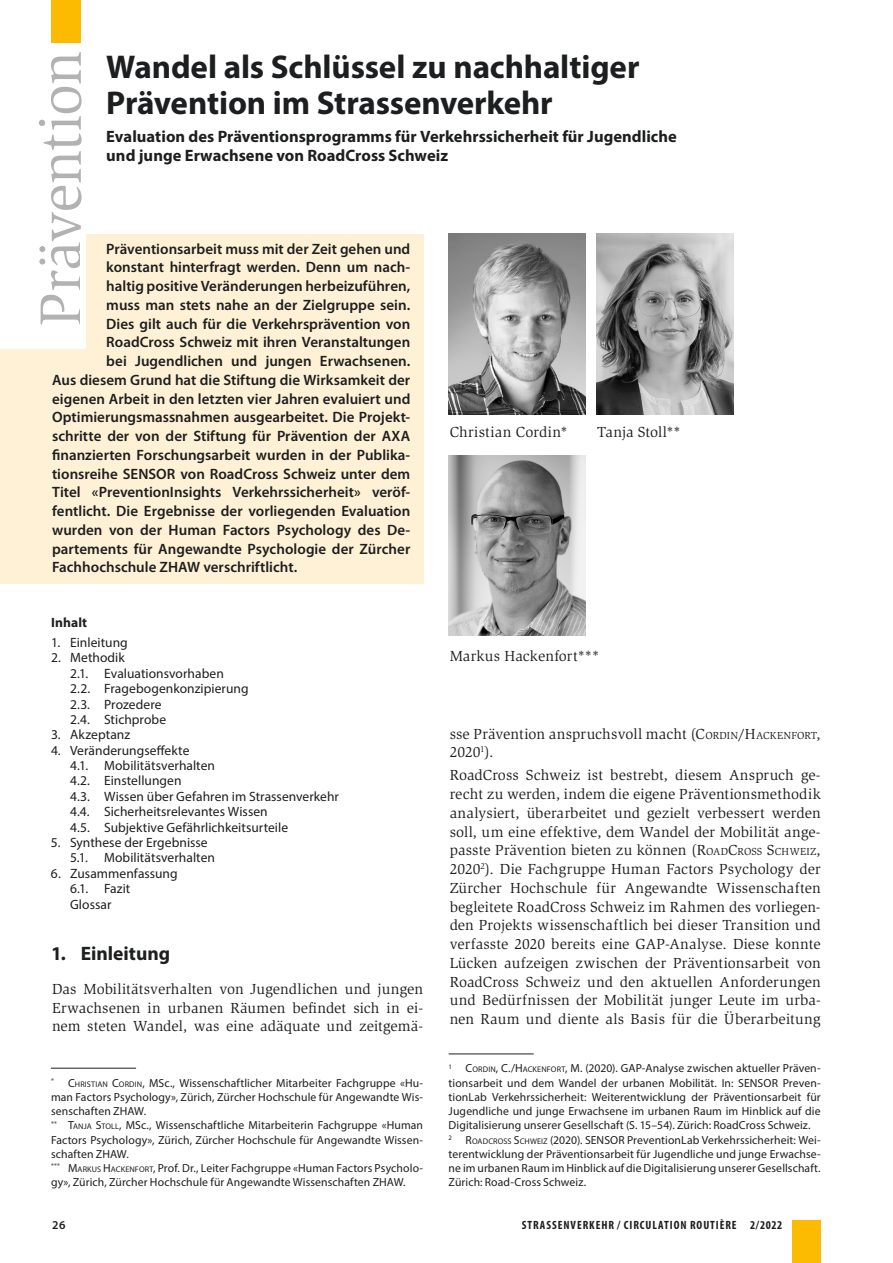
<style>
.page{position:relative;width:893px;height:1263px;background:#fff}
.page>*{position:absolute;margin:0;border:0;box-sizing:border-box;transform-origin:0 0}
.t1{font:60px "Slimbach Std";letter-spacing:-.02em;color:#b2b2b2}
.t2{font:700 33px/36px "Myriad Pro";letter-spacing:-.005em;color:#1d1e1f}
.t3{font:700 19.5px "Myriad Pro";color:#1d1e1f}
.t4{font:700 16.5px/19.5px "Myriad Pro";color:#1d1e1f}
.t5{font:15px/18.8px "Slimbach Std";letter-spacing:.01em;color:#1d1e1f;text-align:justify}
.t6{font:600 15px "Myriad Pro";color:#1d1e1f}
.t7{font:13.5px/15.5px "Myriad Pro";letter-spacing:.005em;color:#1d1e1f}
.t8{font:700 13.5px "Myriad Pro";letter-spacing:.01em;color:#1d1e1f}
.t9{font:700 condensed 12px "Myriad Pro";letter-spacing:.075em;color:#1d1e1f}
.t10{font:600 12px "Myriad Pro";color:#1d1e1f}
.t11{font:11.7px/14.2px "Myriad Pro";letter-spacing:.01em;color:#1d1e1f}
.s1{font-style:inherit}
.s2{font-size:8.25px}
.s3{font-size:10.5px}
</style>
<div class="page">
<div style="left:51px;top:0;width:30px;height:43px;background:#fcbb00"></div>
<div style="left:793px;top:1220px;width:28px;height:43px;background:#fcbb00"></div>
<img style="left:449px;top:234px;width:137px;height:181px">
<div style="left:0;top:234px;width:423px;height:349px;background:#fff1d6"></div>
<hr style="left:449px;top:1054px;width:85px;height:1px;background:#1d1e1f">
<hr style="left:51px;top:1068px;width:85px;height:1px;background:#1d1e1f">
<img style="left:596px;top:234px;width:137px;height:181px">
<img style="left:449px;top:455px;width:137px;height:181px">
<div style="left:0;top:51px;width:81px;height:298px;background:#fff"></div>
<div style="left:81px;top:231px;width:5px;height:118px;background:#fff"></div>
<h1 class="t1" style="left:26px;top:327px;width:277px;rotate:-90deg">Prävention</h1>
<h2 class="t2" style="left:106px;top:47px;width:535px">Wandel als Schlüssel zu nachhaltiger<br>Prävention im Strassenverkehr</h2>
<h3 class="t4" style="left:106px;top:126px;width:572px">Evaluation des Präventionsprogramms für Verkehrssicherheit für Jugendliche und junge Erwachsene von RoadCross Schweiz</h3>
<p class="t6" style="left:106px;top:240px;width:306px">Präventionsarbeit muss mit der Zeit gehen und</p>
<p class="t6" style="left:106px;top:259px;width:306px">konstant hinterfragt werden. Denn um nach-</p>
<p class="t6" style="left:106px;top:278px;width:306px">haltig positive Veränderungen herbeizuführen,</p>
<p class="t6" style="left:106px;top:297px;width:306px">muss man stets nahe an der Zielgruppe sein.</p>
<p class="t6" style="left:106px;top:315px;width:306px">Dies gilt auch für die Verkehrsprävention von</p>
<p class="t6" style="left:106px;top:334px;width:306px">RoadCross Schweiz mit ihren Veranstaltungen</p>
<p class="t6" style="left:106px;top:353px;width:306px">bei Jugendlichen und jungen Erwachsenen.</p>
<p class="t6" style="left:52px;top:372px;width:360px">Aus diesem Grund hat die Stiftung die Wirksamkeit der</p>
<p class="t6" style="left:52px;top:390px;width:360px">eigenen Arbeit in den letzten vier Jahren evaluiert und</p>
<p class="t6" style="left:52px;top:409px;width:360px">Optimierungsmassnahmen ausgearbeitet. Die Projekt-</p>
<p class="t6" style="left:52px;top:428px;width:360px">schritte der von der Stiftung für Prävention der AXA</p>
<p class="t6" style="left:52px;top:447px;width:360px">finanzierten Forschungsarbeit wurden in der Publika-</p>
<p class="t6" style="left:52px;top:465px;width:360px">tionsreihe SENSOR von RoadCross Schweiz unter dem</p>
<p class="t6" style="left:52px;top:484px;width:360px">Titel «PreventionInsights Verkehrssicherheit» veröf-</p>
<p class="t6" style="left:52px;top:503px;width:360px">fentlicht. Die Ergebnisse der vorliegenden Evaluation</p>
<p class="t6" style="left:52px;top:522px;width:360px">wurden von der Human Factors Psychology des De-</p>
<p class="t6" style="left:52px;top:540px;width:360px">partements für Angewandte Psychologie der Zürcher</p>
<p class="t6" style="left:52px;top:559px;width:247px">Fachhochschule ZHAW verschriftlicht.</p>
<p class="t5" style="left:450px;top:422px;width:120px">Christian Cordin*</p>
<p class="t5" style="left:597px;top:422px;width:85px">Tanja Stoll**</p>
<p class="t8" style="left:51px;top:614px;width:38px">Inhalt</p>
<p class="t7" style="left:51px;top:635px;width:78px">1. Einleitung</p>
<p class="t7" style="left:70px;top:650px;width:180px;text-indent:-19px">2. Methodik<br>2.1. Evaluationsvorhaben<br>2.2. Fragebogenkonzipierung<br>2.3. Prozedere<br>2.4. Stichprobe</p>
<p class="t7" style="left:51px;top:727px;width:81px">3. Akzeptanz</p>
<p class="t7" style="left:70px;top:742px;width:270px;text-indent:-19px">4. Veränderungseffekte<br>4.1. Mobilitätsverhalten<br>4.2. Einstellungen<br>4.3. Wissen über Gefahren im Strassenverkehr<br>4.4. Sicherheitsrelevantes Wissen<br>4.5. Subjektive Gefährlichkeitsurteile</p>
<p class="t7" style="left:70px;top:834px;width:146px;text-indent:-19px">5. Synthese der Ergebnisse<br>5.1. Mobilitätsverhalten</p>
<p class="t7" style="left:70px;top:865px;width:109px;text-indent:-19px">6. Zusammenfassung<br>6.1. Fazit<br>Glossar</p>
<h3 class="t3" style="left:51px;top:941px;width:121px">1. Einleitung</h3>
<p class="t5" style="left:52px;top:979px;width:372px">Das Mobilitätsverhalten von Jugendlichen und jungen Erwachsenen in urbanen Räumen befindet sich in ei&shy;nem steten Wandel, was eine adäquate und zeitgemä-</p>
<p class="t11" style="left:51px;top:1075px;width:374px"><sup>*</sup> <span class="s1">C</span><span class="s2">H RISTIAN</span> <span class="s1">C</span><span class="s2">ORDIN</span>, MSc., Wissenschaftlicher Mitarbeiter Fachgruppe «Hu&shy;man Factors Psychology», Zürich, Zürcher Hochschule für Angewandte Wis&shy;senschaften ZHAW.<br><sup>**</sup> <span class="s1">T</span><span class="s2">ANJA</span> <span class="s1">S</span><span class="s2">TOLL</span>, MSc., Wissenschaftliche Mitarbeiterin Fachgruppe «Human Factors Psychology», Zürich, Zürcher Hochschule für Angewandte Wissen&shy;schaften ZHAW.<br><sup>***</sup> <span class="s1">M</span><span class="s2">ARKUS</span> <span class="s1">H</span><span class="s2">ACKENFORT</span>, Prof. Dr., Leiter Fachgruppe «Human Factors Psycholo&shy;gy», Zürich, Zürcher Hochschule für Angewandte Wissenschaften ZHAW.</p>
<p class="t5" style="left:450px;top:647px;width:151px">Markus Hackenfort***</p>
<p class="t5" style="left:450px;top:724px;width:372px">sse Prävention anspruchsvoll macht (<span class="s1">C</span><span class="s3">ORDIN</span><span class="s1">/H</span><span class="s3">ACKENFORT</span>,<br>2020<sup>1</sup>).</p>
<p class="t5" style="left:450px;top:766px;width:373px">RoadCross Schweiz ist bestrebt, diesem Anspruch ge&shy;recht zu werden, indem die eigene Präventionsmethodik analysiert, überarbeitet und gezielt verbessert werden soll, um eine effektive, dem Wandel der Mobilität ange&shy;passte Prävention bieten zu können (<span class="s1">R</span><span class="s3">OAD</span><span class="s1">C</span><span class="s3">ROSS</span> <span class="s1">S</span><span class="s3">CHWEIZ</span>, 2020<sup>2</sup>). Die Fachgruppe Human Factors Psychology der Zürcher Hochschule für Angewandte Wissenschaften begleitete RoadCross Schweiz im Rahmen des vorliegen&shy;den Projekts wissenschaftlich bei dieser Transition und verfasste 2020 bereits eine GAP-Analyse. Diese konnte Lücken aufzeigen zwischen der Präventionsarbeit von RoadCross Schweiz und den aktuellen Anforderungen und Bedürfnissen der Mobilität junger Leute im urba&shy;nen Raum und diente als Basis für die Überarbeitung</p>
<p class="t11" style="left:449px;top:1061px;width:374px"><sup>1</sup> <span class="s1">C</span><span class="s2">ORDIN</span><span class="s1">, C./H</span><span class="s2">ACKENFORT</span>, M. (2020). GAP-Analyse zwischen aktueller Präven&shy;tionsarbeit und dem Wandel der urbanen Mobilität. In: SENSOR Preven&shy;tionLab Verkehrssicherheit: Weiterentwicklung der Präventionsarbeit für Jugendliche und junge Erwachsene im urbanen Raum im Hinblick auf die Digitalisierung unserer Gesellschaft (S. 15–54). Zürich: RoadCross Schweiz.<br><sup>2</sup> <span class="s1">R</span><span class="s2">OADCROSS</span> <span class="s1">S</span><span class="s2">CHWEIZ</span> (2020). SENSOR PreventionLab Verkehrssicherheit: Wei&shy;terentwicklung der Präventionsarbeit für Jugendliche und junge Erwachse&shy;ne im urbanen Raum im Hinblick auf die Digitalisierung unserer Gesellschaft.<br>Zürich: Road-Cross Schweiz.</p>
<p class="t10" style="left:52px;top:1218px;width:15px">26</p>
<p class="t9" style="left:522px;top:1218px;width:262px">STRASSENVERKEHR / CIRCULATION ROUTIÈRE 2/2022</p>
</div>
